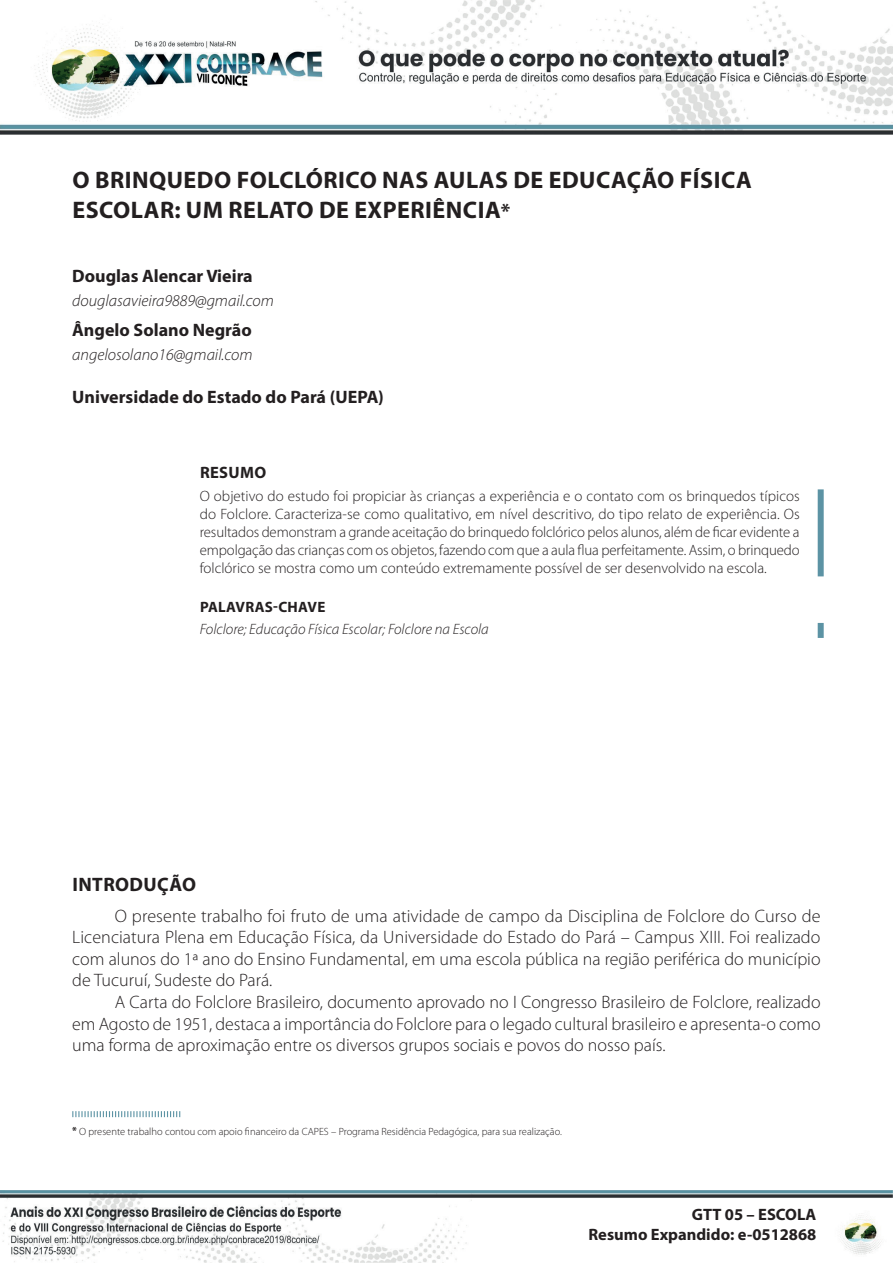
<style>
.page{position:relative;width:893px;height:1263px;background:#fff}
.page>*{position:absolute;margin:0;border:0;box-sizing:border-box;transform-origin:0 0}
.t1{font:700 24px/30px "Myriad Pro";letter-spacing:.02em;color:#231f20}
.t2{font:700 19.5px "Myriad Pro";letter-spacing:.02em;color:#231f20}
.t3{font:300 18px/21.6px "Myriad Pro";color:#231f20;text-align:justify}
.t4{font:700 18px "Myriad Pro";color:#231f20}
.t5{font:italic 300 16.5px "Myriad Pro";color:#231f20}
.t6{font:700 16.5px/19.8px "Myriad Pro";color:#231f20;text-align:right}
.t7{font:300 15px/18px "Myriad Pro";color:#231f20;text-align:justify}
.t8{font:italic 300 15px "Myriad Pro";color:#231f20}
.t9{font:700 15px "Myriad Pro";letter-spacing:.02em;color:#231f20}
.t10{font:300 10.5px "Myriad Pro";color:#231f20}
.s1{font-size:21px}
.s2{font-weight:700}
</style>
<div class="page">
<img style="left:0;top:0;width:893px;height:134px">
<img style="left:0;top:1190px;width:893px;height:73px">
<div style="left:818px;top:489px;width:6px;height:87px;background:#5c93a4"></div>
<div style="left:818px;top:623px;width:6px;height:15px;background:#5c93a4"></div>
<svg style="left:72px;top:1111px;width:108px;height:6px"></svg>
<h1 class="t1" style="left:73px;top:164px;width:681px">O BRINQUEDO FOLCLÓRICO NAS AULAS DE EDUCAÇÃO FÍSICA<br>ESCOLAR: UM RELATO DE EXPERIÊNCIA<span class="s1">*</span><sup>1</sup></h1>
<p class="t4" style="left:72px;top:264px;width:182px">Douglas Alencar Vieira</p>
<p class="t5" style="left:72px;top:291px;width:203px">douglasavieira9889@gmail.com</p>
<p class="t4" style="left:72px;top:319px;width:181px">Ângelo Solano Negrão</p>
<p class="t5" style="left:72px;top:345px;width:182px">angelosolano16@gmail.com</p>
<p class="t4" style="left:72px;top:385px;width:313px">Universidade do Estado do Pará (UEPA)</p>
<p class="t6" style="left:200px;top:462px;width:68px">RESUMO</p>
<p class="t7" style="left:200px;top:486px;width:601px">O objetivo do estudo foi propiciar às crianças a experiência e o contato com os brinquedos típicos do Folclore. Caracteriza-se como qualitativo, em nível descritivo, do tipo relato de experiência. Os resultados demonstram a grande aceitação do brinquedo folclórico pelos alunos, além de ficar evidente a empolgação das crianças com os objetos, fazendo com que a aula flua perfeitamente. Assim, o brinquedo folclórico se mostra como um conteúdo extremamente possível de ser desenvolvido na escola.</p>
<p class="t9" style="left:200px;top:597px;width:127px">PALAVRAS-CHAVE</p>
<p class="t8" style="left:200px;top:620px;width:290px">Folclore; Educação Física Escolar; Folclore na Escola</p>
<p class="t2" style="left:72px;top:872px;width:125px">INTRODUÇÃO</p>
<p class="t3" style="left:72px;top:905px;width:750px;text-indent:43px">O presente trabalho foi fruto de uma atividade de campo da Disciplina de Folclore do Curso de Licenciatura Plena em Educação Física, da Universidade do Estado do Pará – Campus XIII. Foi realizado com alunos do 1ª ano do Ensino Fundamental, em uma escola pública na região periférica do município de Tucuruí, Sudeste do Pará.</p>
<p class="t3" style="left:72px;top:991px;width:750px;text-indent:43px">A Carta do Folclore Brasileiro, documento aprovado no I Congresso Brasileiro de Folclore, realizado em Agosto de 1951, destaca a importância do Folclore para o legado cultural brasileiro e apresenta-o como uma forma de aproximação entre os diversos grupos sociais e povos do nosso país.</p>
<p class="t10" style="left:72px;top:1125px;width:491px"><span class="s2">*</span> O presente trabalho contou com apoio financeiro da CAPES – Programa Residência Pedagógica, para sua realização.</p>
<p class="t6" style="left:588px;top:1204px;width:229px">GTT 05 – ESCOLA<br>Resumo Expandido: e-0512868</p>
</div>
